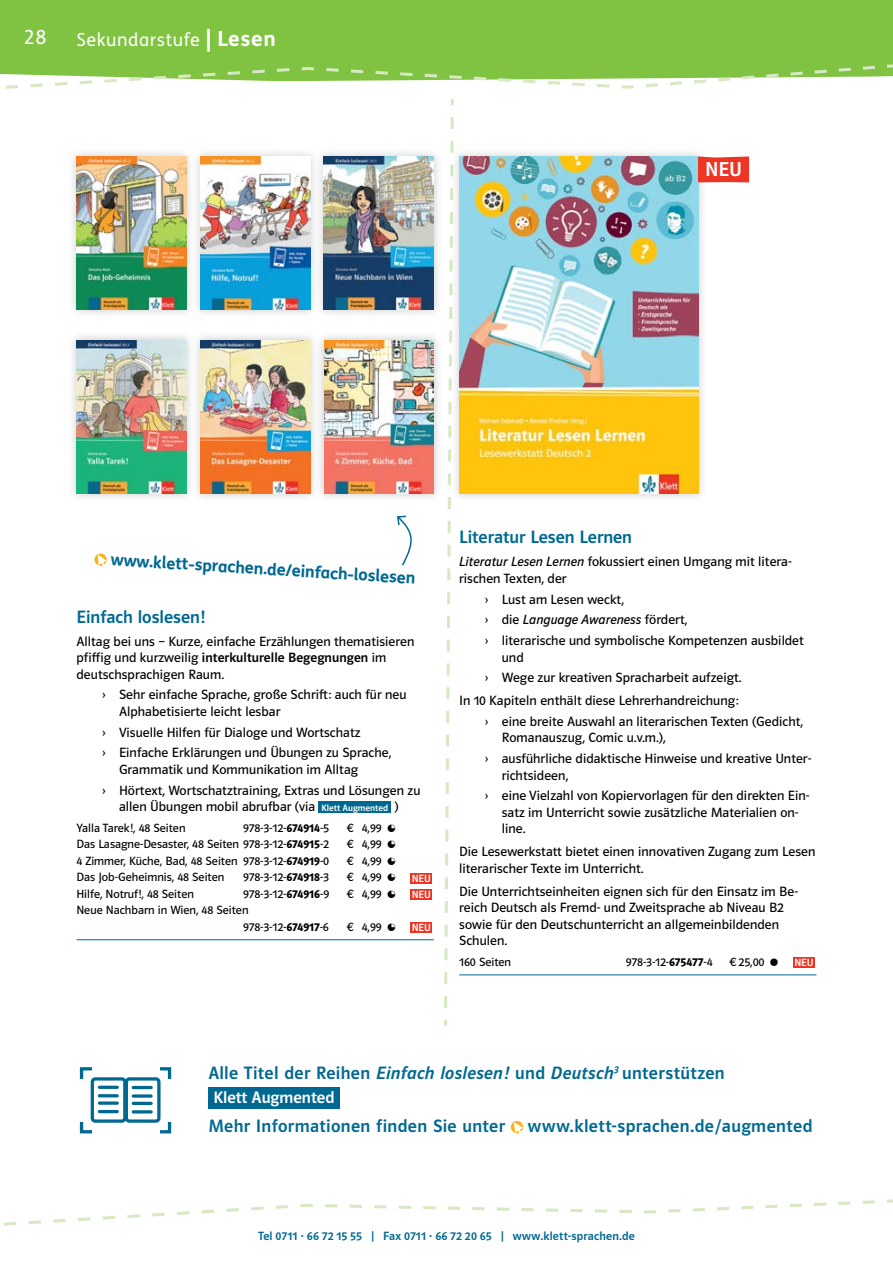
<style>
.page{position:relative;width:893px;height:1263px;background:#fff}
.page>*{position:absolute;margin:0;border:0;box-sizing:border-box;transform-origin:0 0}
.t1{font:20.25px "Polo ST11 K Krftg";color:#fff}
.t2{font:19.5px "FS Klett";color:#fff}
.t3{font:18px "Polo ST11 K Krftg";letter-spacing:.015em;color:#006991}
.t4{font:18px "FS Klett";letter-spacing:.03em;color:#fff}
.t5{font:16.65px "Polo ST11 K Krftg";color:#fff}
.t6{font:700 16.5px "FS Klett";color:#006991}
.t7{font:13.5px/16.5px "Polo ST11 K Buch";letter-spacing:.005em;color:#000}
.t8{font:13.5px "Polo ST11 K Krftg";letter-spacing:.005em;color:#000}
.t9{font:13.5px "Polo ST11 K Buch Kursiv";letter-spacing:.005em;color:#000}
.t10{font:12px/16.5px "Polo Kat 04";color:#000}
.t11{font:12px "Polo ST11 K Krftg";letter-spacing:.015em;color:#006991}
.t12{font:10.5px "Polo ST11 K Krftg";color:#fff}
.s1{font-weight:700;font-size:21px}
.s2{font-family:"Polo ST11 K Buch"}
.s3{font-family:"Polo Kat 04"}
.s4{font-family:"Polo ST11 K Krftg";font-size:9.15px;color:#fff}
.s5{font-family:"Polo ST11 K Hfett"}
.s6{font-family:"Polo ST11 K Buch Kursiv"}
.s7{font-family:"Polo ST11 K Krftg Kursiv"}
</style>
<div class="page">
<div style="left:0;top:0;width:893px;height:59px;background:#80c342"></div>
<svg style="left:0;top:59px;width:893px;height:30px"></svg>
<svg style="left:3px;top:1199px;width:890px;height:27px"></svg>
<div style="left:68px;top:147px;width:128px;height:172px;background:#77787b;opacity:.4"></div>
<img style="left:77px;top:156px;width:109px;height:154px">
<div style="left:191px;top:331px;width:128px;height:171px;background:#77787b;opacity:.4"></div>
<img style="left:200px;top:340px;width:110px;height:153px">
<div style="left:315px;top:147px;width:128px;height:172px;background:#77787b;opacity:.4"></div>
<img style="left:324px;top:156px;width:110px;height:154px">
<div style="left:191px;top:147px;width:128px;height:172px;background:#77787b;opacity:.4"></div>
<img style="left:200px;top:156px;width:110px;height:154px">
<div style="left:315px;top:331px;width:128px;height:171px;background:#77787b;opacity:.4"></div>
<img style="left:324px;top:340px;width:110px;height:153px">
<div style="left:68px;top:331px;width:128px;height:171px;background:#77787b;opacity:.4"></div>
<img style="left:77px;top:340px;width:109px;height:153px">
<hr style="left:77px;top:939px;width:357px;height:1px;background:#006991">
<div style="left:319px;top:801px;width:72px;height:12px;background:#006991"></div>
<div style="left:410px;top:873px;width:22px;height:10px;background:#ee3524"></div>
<div style="left:410px;top:889px;width:22px;height:11px;background:#ee3524"></div>
<div style="left:410px;top:922px;width:22px;height:11px;background:#ee3524"></div>
<div style="left:208px;top:1087px;width:132px;height:21px;background:#006991"></div>
<svg style="left:511px;top:1121px;width:12px;height:12px"></svg>
<svg style="left:514px;top:1122px;width:9px;height:11px"></svg>
<div style="left:80px;top:1067px;width:91px;height:66px;background:#fff;border:3px solid #006991"></div>
<div style="left:77px;top:1079px;width:98px;height:42px;background:#fff"></div>
<div style="left:92px;top:1065px;width:67px;height:71px;background:#fff"></div>
<hr style="left:133px;top:1110px;width:18px;height:3px;background:#006991">
<hr style="left:133px;top:1102px;width:18px;height:3px;background:#006991">
<svg style="left:133px;top:1094px;width:18px;height:4px"></svg>
<hr style="left:133px;top:1086px;width:18px;height:3px;background:#006991">
<div style="left:125px;top:1077px;width:36px;height:46px;border:3px solid #006991;border-radius:3px"></div>
<hr style="left:99px;top:1110px;width:18px;height:3px;background:#006991">
<svg style="left:99px;top:1101px;width:18px;height:4px"></svg>
<hr style="left:99px;top:1094px;width:18px;height:3px;background:#006991">
<hr style="left:99px;top:1086px;width:18px;height:3px;background:#006991">
<div style="left:91px;top:1077px;width:35px;height:46px;border:3px solid #006991;border-radius:3px"></div>
<svg style="left:397px;top:515px;width:15px;height:51px"></svg>
<svg style="left:94px;top:553px;width:13px;height:13px"></svg>
<svg style="left:98px;top:554px;width:8px;height:12px"></svg>
<svg style="left:451px;top:99px;width:3px;height:6px"></svg>
<svg style="left:442px;top:117px;width:12px;height:909px"></svg>
<div style="left:451px;top:147px;width:256px;height:355px;background:#77787b;opacity:.4"></div>
<img style="left:460px;top:156px;width:238px;height:337px">
<hr style="left:459px;top:974px;width:357px;height:1px;background:#006991">
<div style="left:793px;top:957px;width:22px;height:11px;background:#ee3524"></div>
<svg style="left:698px;top:156px;width:51px;height:26px"></svg>
<h2 class="t2" style="left:24px;top:24px;width:24px">28</h2>
<h3 class="t4" style="left:77px;top:27px;width:201px">Sekundarstufe <span class="s1">| Lesen</span></h3>
<h1 class="t1" style="left:705px;top:159px;width:38px">NEU</h1>
<p class="t6" style="left:111px;top:548px;width:307px;rotate:3deg">www.klett-sprachen.de/einfach-loslesen</p>
<h3 class="t3" style="left:77px;top:607px;width:131px">Einfach loslesen!</h3>
<p class="t7" style="left:77px;top:633px;width:339px">Alltag bei uns – Kurze, einfache Erzählungen thematisieren</p>
<p class="t8" style="left:77px;top:650px;width:311px"><span class="s2">pfiffig und kurzweilig</span> interkulturelle Begegnungen <span class="s2">im</span></p>
<p class="t7" style="left:102px;top:664px;width:306px;line-height:20.7px;text-indent:-26px">deutschsprachigen Raum.<br><span class="s3">›</span> Sehr einfache Sprache, große Schrift: auch für neu</p>
<p class="t7" style="left:102px;top:701px;width:291px;line-height:20.7px;text-indent:17px">Alphabetisierte leicht lesbar<br><span class="s3">›</span> Visuelle Hilfen für Dialoge und Wortschatz<br><span class="s3">›</span> Einfache Erklärungen und Übungen zu Sprache,</p>
<p class="t7" style="left:102px;top:759px;width:320px;line-height:20.7px;text-indent:17px">Grammatik und Kommunikation im Alltag<br><span class="s3">›</span> Hörtext, Wortschatztraining, Extras und Lösungen zu</p>
<p class="t7" style="left:119px;top:798px;width:281px">allen Übungen mobil abrufbar (via <span class="s4">Klett Augmented</span> )</p>
<p class="t10" style="left:77px;top:820px;width:111px">Yalla Tarek!, 48 Seiten</p>
<p class="t10" style="left:243px;top:820px;width:87px">978-3-12-<span class="s5">674914</span>-5</p>
<p class="t10" style="left:347px;top:820px;width:52px">€ 4,99 $</p>
<p class="t10" style="left:77px;top:836px;width:254px">Das Lasagne-Desaster, 48 Seiten 978-3-12-<span class="s5">674915</span>-2</p>
<p class="t10" style="left:347px;top:836px;width:52px">€ 4,99 $</p>
<p class="t10" style="left:77px;top:853px;width:254px">4 Zimmer, Küche, Bad, 48 Seiten 978-3-12-<span class="s5">674919</span>-0</p>
<p class="t10" style="left:347px;top:853px;width:52px">€ 4,99 $</p>
<p class="t10" style="left:77px;top:869px;width:149px">Das Job-Geheimnis, 48 Seiten</p>
<p class="t10" style="left:243px;top:869px;width:87px">978-3-12-<span class="s5">674918</span>-3</p>
<p class="t10" style="left:347px;top:869px;width:52px">€ 4,99 $</p>
<p class="t12" style="left:412px;top:872px;width:20px">NEU</p>
<p class="t10" style="left:77px;top:886px;width:119px">Hilfe, Notruf!, 48 Seiten</p>
<p class="t10" style="left:243px;top:886px;width:88px">978-3-12-<span class="s5">674916</span>-9</p>
<p class="t10" style="left:347px;top:886px;width:52px">€ 4,99 $</p>
<p class="t12" style="left:412px;top:889px;width:20px">NEU</p>
<p class="t10" style="left:243px;top:902px;width:87px;text-indent:-167px">Neue Nachbarn in Wien, 48 Seiten<br>978-3-12-<span class="s5">674917</span>-6</p>
<p class="t10" style="left:347px;top:919px;width:52px">€ 4,99 $</p>
<p class="t12" style="left:412px;top:922px;width:20px">NEU</p>
<h3 class="t3" style="left:459px;top:527px;width:174px">Literatur Lesen Lernen</h3>
<p class="t7" style="left:459px;top:554px;width:333px"><span class="s6">Literatur Lesen Lernen</span> fokussiert einen Umgang mit litera&shy;rischen Texten, der</p>
<p class="t7" style="left:485px;top:591px;width:141px"><span class="s3">›</span> Lust am Lesen weckt,</p>
<p class="t9" style="left:485px;top:612px;width:204px"><span class="s3">›</span> <span class="s2">die</span> Language Awareness <span class="s2">fördert,</span></p>
<p class="t7" style="left:502px;top:632px;width:304px;text-indent:-17px"><span class="s3">›</span> literarische und symbolische Kompetenzen ausbildet und</p>
<p class="t7" style="left:459px;top:666px;width:283px;line-height:23px;text-align:right"><span class="s3">›</span> Wege zur kreativen Spracharbeit aufzeigt.<br>In 10 Kapiteln enthält diese Lehrerhandreichung:</p>
<p class="t7" style="left:502px;top:713px;width:303px;text-indent:-17px"><span class="s3">›</span> eine breite Auswahl an literarischen Texten (Gedicht,<br>Romanauszug, Comic u.v.m.),</p>
<p class="t7" style="left:502px;top:750px;width:311px;text-indent:-17px"><span class="s3">›</span> ausführliche didaktische Hinweise und kreative Unter&shy;richtsideen,</p>
<p class="t7" style="left:502px;top:788px;width:309px;text-indent:-17px"><span class="s3">›</span> eine Vielzahl von Kopiervorlagen für den direkten Ein&shy;satz im Unterricht sowie zusätzliche Materialien on&shy;line.</p>
<p class="t7" style="left:459px;top:844px;width:358px">Die Lesewerkstatt bietet einen innovativen Zugang zum Lesen literarischer Texte im Unterricht.</p>
<p class="t7" style="left:459px;top:883px;width:340px">Die Unterrichtseinheiten eignen sich für den Einsatz im Be&shy;reich Deutsch als Fremd- und Zweitsprache ab Niveau B2 sowie für den Deutschunterricht an allgemeinbildenden Schulen.</p>
<p class="t10" style="left:459px;top:954px;width:53px">160 Seiten</p>
<p class="t10" style="left:626px;top:954px;width:88px">978-3-12-<span class="s5">675477</span>-4</p>
<p class="t10" style="left:729px;top:954px;width:51px">€ 25,00 %</p>
<p class="t12" style="left:794px;top:957px;width:20px">NEU</p>
<h3 class="t3" style="left:208px;top:1063px;width:518px">Alle Titel der Reihen <span class="s7">Einfach loslesen!</span> und <span class="s7">Deutsch</span><sup>3</sup> unterstützen</h3>
<p class="t5" style="left:214px;top:1089px;width:122px">Klett Augmented</p>
<h3 class="t3" style="left:208px;top:1116px;width:298px">Mehr Informationen finden Sie unter</h3>
<h3 class="t3" style="left:528px;top:1116px;width:286px">www.klett-sprachen.de/augmented</h3>
<p class="t11" style="left:258px;top:1229px;width:378px">Tel 0711 · 66 72 15 55 | Fax 0711 · 66 72 20 65 | www.klett-sprachen.de</p>
</div>
